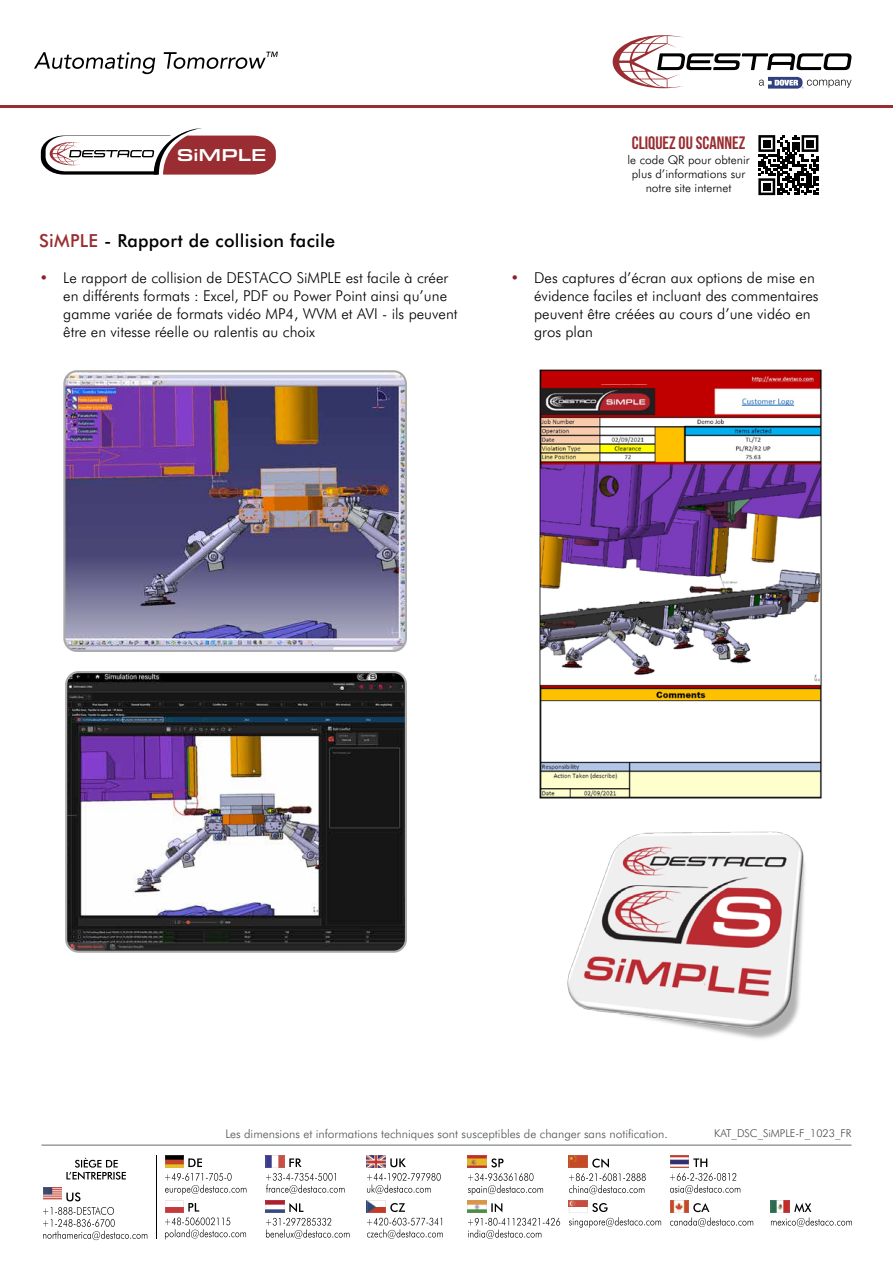
<style>
.page{position:relative;width:893px;height:1263px;background:#fff}
.page>*{position:absolute;margin:0;border:0;box-sizing:border-box;transform-origin:0 0}
.t1{font:500 18px "Futura BT";letter-spacing:.015em;color:#000}
.t2{font:18px "Bebas Neue";color:#992d31}
.t3{font:500 17.85px "Eurostile Ext";color:#fff}
.t4{font:300 15px/18px "Futura BT";color:#000}
.t5{font:300 12px "Futura BT";color:#535555}
.t6{font:300 12px/14.4px "Futura BT";color:#000;text-align:center}
.t7{font:300 10.8px "Futura BT";color:#484848}
.s1{color:#992d31}
.s2{color:#921e2e}
</style>
<div class="page">
<svg style="left:41px;top:128px;width:235px;height:47px"></svg>
<img style="left:66px;top:373px;width:338px;height:276px">
<div style="left:63px;top:370px;width:344px;height:282px;border:2px solid #aaa;border-radius:12px"></div>
<img style="left:68px;top:674px;width:336px;height:276px">
<div style="left:65px;top:671px;width:342px;height:282px;border:2px solid #aaa;border-radius:12px"></div>
<img style="left:567px;top:831px;width:238px;height:208px">
<img style="left:539px;top:369px;width:283px;height:430px">
<div style="left:599px;top:373px;width:51px;height:11px;background:#c00000"></div>
<svg style="left:758px;top:135px;width:61px;height:61px"></svg>
<svg style="left:758px;top:135px;width:60px;height:60px"></svg>
<div style="left:763px;top:140px;width:7px;height:7px;background:#000"></div>
<div style="left:806px;top:140px;width:8px;height:7px;background:#000"></div>
<div style="left:763px;top:183px;width:7px;height:7px;background:#000"></div>
<svg style="left:613px;top:35px;width:238px;height:54px"></svg>
<hr style="left:0;top:105px;width:893px;height:3px;background:#992d31">
<svg style="left:34px;top:52px;width:121px;height:22px"></svg>
<svg style="left:164px;top:52px;width:114px;height:17px"></svg>
<hr style="left:41px;top:1144px;width:810px;height:2px;background:#989e9c">
<svg style="left:66px;top:1158px;width:60px;height:22px"></svg>
<svg style="left:43px;top:1207px;width:104px;height:33px"></svg>
<svg style="left:266px;top:1155px;width:79px;height:39px"></svg>
<svg style="left:367px;top:1155px;width:74px;height:39px"></svg>
<svg style="left:468px;top:1155px;width:75px;height:40px"></svg>
<svg style="left:569px;top:1155px;width:77px;height:39px"></svg>
<svg style="left:670px;top:1155px;width:70px;height:39px"></svg>
<svg style="left:670px;top:1201px;width:83px;height:26px"></svg>
<svg style="left:43px;top:1188px;width:37px;height:13px"></svg>
<svg style="left:266px;top:1201px;width:83px;height:38px"></svg>
<svg style="left:569px;top:1201px;width:92px;height:26px"></svg>
<svg style="left:468px;top:1201px;width:92px;height:38px"></svg>
<svg style="left:367px;top:1201px;width:76px;height:38px"></svg>
<svg style="left:771px;top:1201px;width:81px;height:26px"></svg>
<svg style="left:165px;top:1201px;width:81px;height:38px"></svg>
<svg style="left:165px;top:1155px;width:81px;height:40px"></svg>
<hr style="left:157px;top:1155px;width:1px;height:84px;background:#000">
<p class="t3" style="left:177px;top:142px;width:91px">SiMPLE</p>
<p class="t2" style="left:632px;top:133px;width:115px">CLIQUEZ OU SCANNEZ</p>
<p class="t6" style="left:627px;top:152px;width:124px">le code QR pour obtenir plus d’informations sur notre site internet</p>
<p class="t1" style="left:39px;top:228px;width:298px"><span class="s1">SiMPLE</span> - Rapport de collision facile</p>
<p class="t4" style="left:63px;top:268px;width:396px;text-indent:-24px"><span class="s2">•</span> Le rapport de collision de DESTACO SiMPLE est facile à créer en différents formats : Excel, PDF ou Power Point ainsi qu’une gamme variée de formats vidéo MP4, WVM et AVI - ils peuvent être en vitesse réelle ou ralentis au choix</p>
<p class="t4" style="left:534px;top:268px;width:286px;text-indent:-24px"><span class="s2">•</span> Des captures d’écran aux options de mise en évidence faciles et incluant des commentaires peuvent être créées au cours d’une vidéo en gros plan</p>
<p class="t5" style="left:225px;top:1125px;width:444px">Les dimensions et informations techniques sont susceptibles de changer sans notification.</p>
<p class="t7" style="left:714px;top:1126px;width:139px">KAT_DSC_SiMPLE-F_1023_FR</p>
</div>
